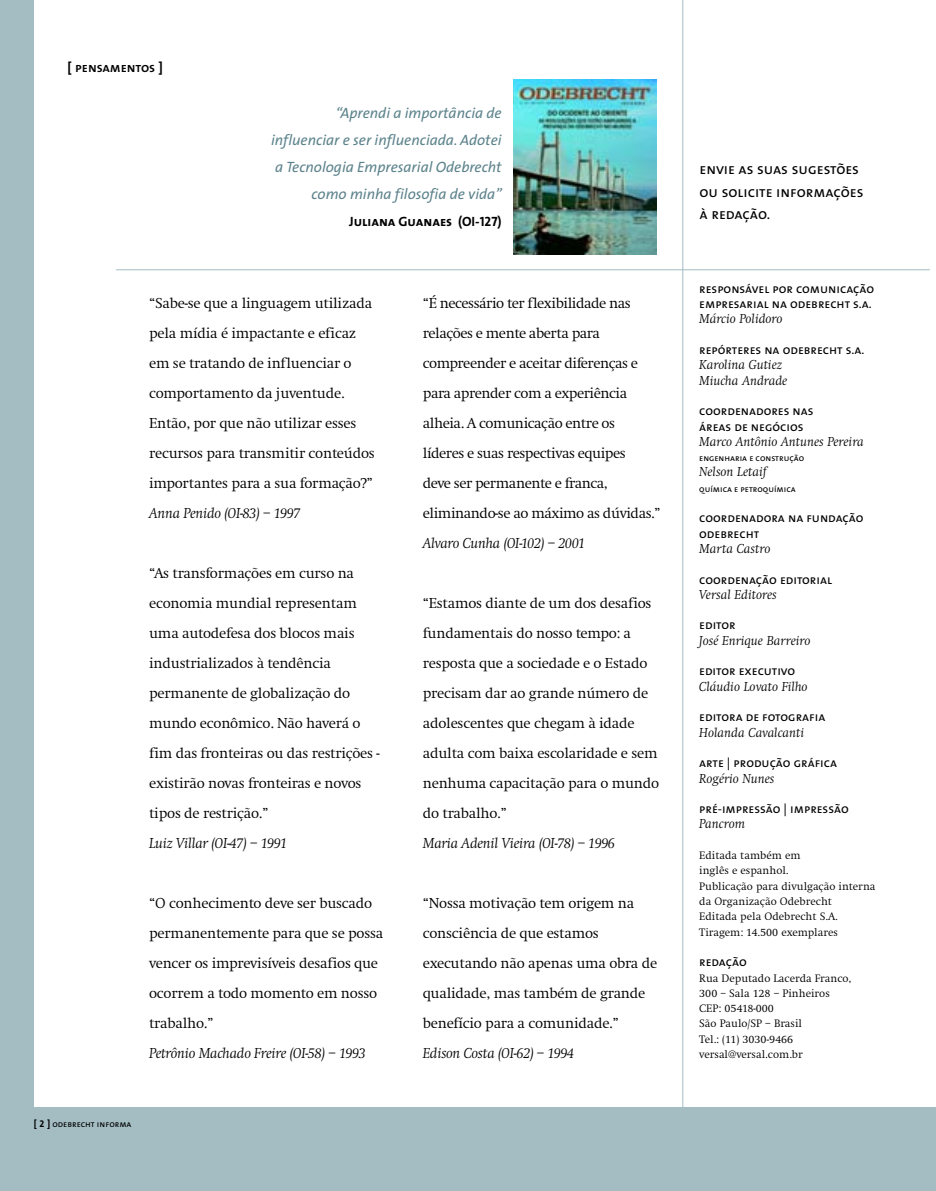
<style>
.page{position:relative;width:936px;height:1191px;background:#fff}
.page>*{position:absolute;margin:0;border:0;box-sizing:border-box;transform-origin:0 0}
.t1{font:300 15px/30px "Swift";letter-spacing:-.015em;color:#000}
.t2{font:italic 300 15px "Swift";letter-spacing:-.015em;color:#000}
.t3{font:italic 15px/27px "The Sans";color:#5c828b;text-align:right}
.t4{font:15px/22.5px "The Sans Caps";color:#000}
.t5{font:italic 300 13.5px/15.3px "Swift";color:#000}
.t6{font:13.5px "The Sans Bold Caps";color:#000}
.t7{font:13.5px "The Sans Semi Bold Caps";letter-spacing:-.005em;color:#000}
.t8{font:12.75px/15.3px "The Sans Caps";color:#000}
.t9{font:300 11.25px/15.3px "Swift";color:#000}
.t10{font:9px "The Sans Caps";color:#000}
.s1{font-family:"The Sans Bold Caps"}
.s2{font-family:"The Sans Bold Caps";font-size:9.75px}
</style>
<div class="page">
<div style="left:0;top:0;width:935px;height:1190px;background:#a3bdc3"></div>
<div style="left:34px;top:0;width:901px;height:1106px;background:#fff"></div>
<hr style="left:935px;top:0;width:1px;height:1106px;background:#a3bdc3">
<hr style="left:682px;top:0;width:1px;height:1169px;background:#a3bdc3">
<hr style="left:116px;top:269px;width:813px;height:1px;background:#a3bdc3">
<img style="left:513px;top:79px;width:143px;height:175px">
<p class="t7" style="left:68px;top:60px;width:97px"><span class="s1">[</span> pensamentos <span class="s1">]</span></p>
<p class="t3" style="left:271px;top:100px;width:232px">“Aprendi a importância de influenciar e ser influenciada. Adotei a Tecnologia Empresarial Odebrecht como minha filosofia de vida”</p>
<p class="t6" style="left:349px;top:213px;width:154px">Juliana Guanaes (OI-127)</p>
<p class="t1" style="left:149px;top:289px;width:227px">“Sabe-se que a linguagem utilizada pela mídia é impactante e eficaz em se tratando de influenciar o comportamento da juventude.<br>Então, por que não utilizar esses recursos para transmitir conteúdos importantes para a sua formação?”</p>
<p class="t2" style="left:149px;top:507px;width:153px">Anna Penido (OI-83) – 1997</p>
<p class="t1" style="left:149px;top:559px;width:232px">“As transformações em curso na economia mundial representam uma autodefesa dos blocos mais industrializados à tendência permanente de globalização do mundo econômico. Não haverá o fim das fronteiras ou das restrições - existirão novas fronteiras e novos tipos de restrição.”</p>
<p class="t2" style="left:149px;top:837px;width:140px">Luiz Villar (OI-47) – 1991</p>
<p class="t1" style="left:149px;top:889px;width:236px">“O conhecimento deve ser buscado permanentemente para que se possa vencer os imprevisíveis desafios que ocorrem a todo momento em nosso trabalho.”</p>
<p class="t2" style="left:149px;top:1047px;width:218px">Petrônio Machado Freire (OI-58) – 1993</p>
<p class="t10" style="left:34px;top:1118px;width:99px"><span class="s2">[ 2 ]</span> odebrecht informa</p>
<p class="t1" style="left:423px;top:289px;width:239px">“É necessário ter flexibilidade nas relações e mente aberta para compreender e aceitar diferenças e para aprender com a experiência alheia. A comunicação entre os<br>líderes e suas respectivas equipes<br>deve ser permanente e franca, eliminando-se ao máximo as dúvidas.”</p>
<p class="t2" style="left:423px;top:537px;width:164px">Alvaro Cunha (OI-102) – 2001</p>
<p class="t1" style="left:423px;top:589px;width:238px">“Estamos diante de um dos desafios fundamentais do nosso tempo: a resposta que a sociedade e o Estado precisam dar ao grande número de adolescentes que chegam à idade adulta com baixa escolaridade e sem nenhuma capacitação para o mundo do trabalho.”</p>
<p class="t2" style="left:423px;top:837px;width:194px">Maria Adenil Vieira (OI-78) – 1996</p>
<p class="t1" style="left:423px;top:889px;width:236px">“Nossa motivação tem origem na consciência de que estamos executando não apenas uma obra de qualidade, mas também de grande benefício para a comunidade.”</p>
<p class="t2" style="left:423px;top:1047px;width:153px">Edison Costa (OI-62) – 1994</p>
<p class="t4" style="left:699px;top:158px;width:165px">envie as suas sugestões ou solicite informações à redação.</p>
<p class="t8" style="left:699px;top:281px;width:176px">responsável por comunicação empresarial na odebrecht s.a.</p>
<p class="t5" style="left:699px;top:312px;width:85px">Márcio Polidoro</p>
<p class="t8" style="left:699px;top:342px;width:166px">repórteres na odebrecht s.a.</p>
<p class="t5" style="left:699px;top:358px;width:90px">Karolina Gutiez<br>Miucha Andrade</p>
<p class="t8" style="left:699px;top:403px;width:116px">coordenadores nas áreas de negócios</p>
<p class="t5" style="left:699px;top:435px;width:166px">Marco Antônio Antunes Pereira</p>
<p class="t10" style="left:699px;top:453px;width:106px">engenharia e construção</p>
<p class="t5" style="left:699px;top:465px;width:69px">Nelson Letaif</p>
<p class="t10" style="left:699px;top:483px;width:98px">química e petroquímica</p>
<p class="t8" style="left:699px;top:510px;width:166px">coordenadora na fundação odebrecht</p>
<p class="t5" style="left:699px;top:542px;width:73px">Marta Castro</p>
<p class="t8" style="left:699px;top:571px;width:134px">coordenação editorial</p>
<p class="t5" style="left:699px;top:588px;width:79px">Versal Editores</p>
<p class="t8" style="left:699px;top:617px;width:38px">editor</p>
<p class="t5" style="left:699px;top:634px;width:113px">José Enrique Barreiro</p>
<p class="t8" style="left:699px;top:663px;width:97px">editor executivo</p>
<p class="t5" style="left:699px;top:680px;width:110px">Cláudio Lovato Filho</p>
<p class="t8" style="left:699px;top:709px;width:128px">editora de fotografia</p>
<p class="t5" style="left:699px;top:725px;width:106px">Holanda Cavalcanti</p>
<p class="t8" style="left:699px;top:755px;width:139px">arte | produção gráfica</p>
<p class="t5" style="left:699px;top:771px;width:77px">Rogério Nunes</p>
<p class="t8" style="left:699px;top:801px;width:151px">pré-impressão | impressão</p>
<p class="t5" style="left:699px;top:817px;width:47px">Pancrom</p>
<p class="t9" style="left:699px;top:848px;width:178px">Editada também em<br>inglês e espanhol.<br>Publicação para divulgação interna da Organização Odebrecht<br>Editada pela Odebrecht S.A.<br>Tiragem: 14.500 exemplares</p>
<p class="t8" style="left:699px;top:954px;width:49px">redação</p>
<p class="t9" style="left:699px;top:971px;width:154px">Rua Deputado Lacerda Franco,<br>300 – Sala 128 – Pinheiros<br>CEP: 05418-000<br>São Paulo/SP – Brasil<br>Tel.: (11) 3030-9466 versal@versal.com.br</p>
</div>
